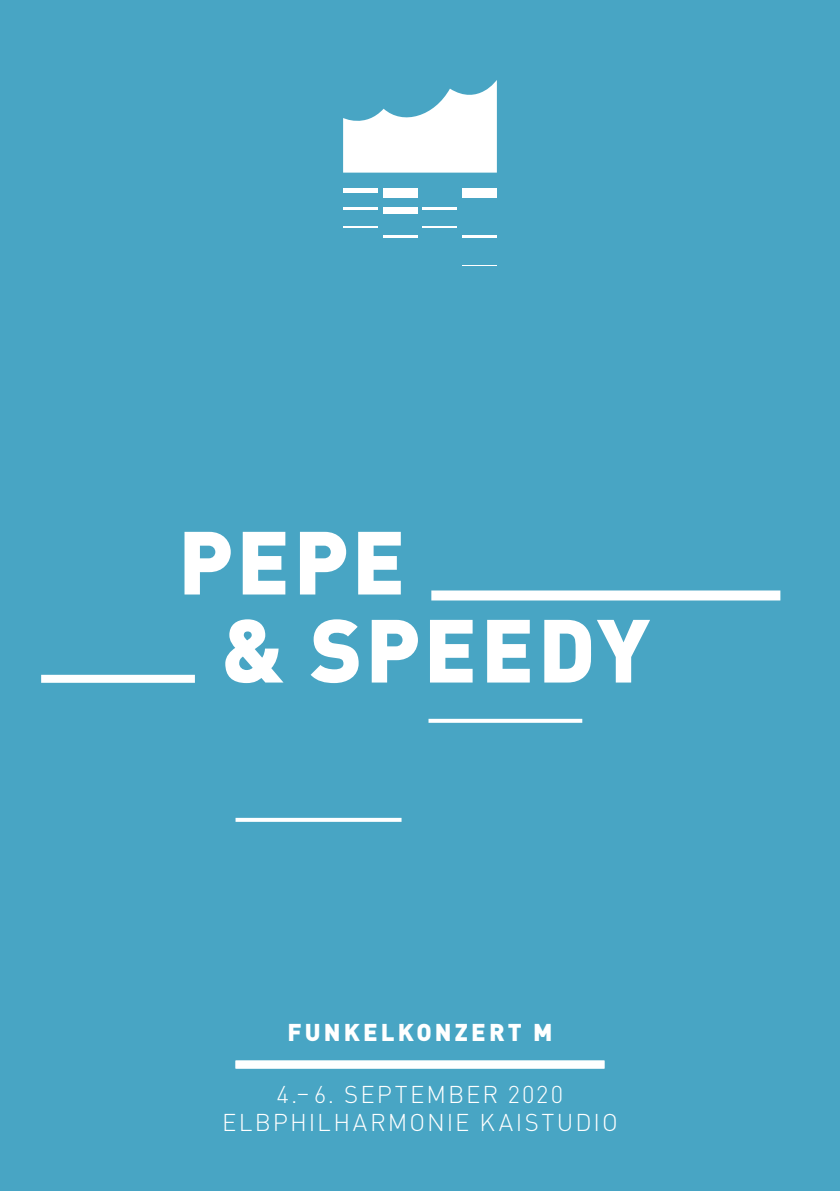
<style>
.page{position:relative;width:840px;height:1191px;background:#fff}
.page>*{position:absolute;margin:0;border:0;box-sizing:border-box;transform-origin:0 0}
.t1{font:900 88px/88px "DIN Pro";letter-spacing:.035em;color:#fff}
.t2{font:300 24px/28px "DIN Pro";letter-spacing:.09em;color:#fff;text-align:center}
.t3{font:900 24px "DIN Pro";letter-spacing:.13em;color:#fff}
</style>
<div class="page">
<div style="left:0;top:0;width:839px;height:1191px;background:#48a5c4"></div>
<svg style="left:235px;top:818px;width:166px;height:4px"></svg>
<svg style="left:428px;top:719px;width:154px;height:4px"></svg>
<div style="left:431px;top:590px;width:349px;height:10px;background:#fff"></div>
<div style="left:41px;top:675px;width:154px;height:8px;background:#fff"></div>
<div style="left:235px;top:1060px;width:369px;height:8px;background:#fff"></div>
<div style="left:383px;top:188px;width:34px;height:10px;background:#fff"></div>
<div style="left:383px;top:207px;width:34px;height:6px;background:#fff"></div>
<hr style="left:383px;top:235px;width:34px;height:3px;background:#fff">
<hr style="left:422px;top:207px;width:35px;height:3px;background:#fff">
<hr style="left:422px;top:226px;width:35px;height:2px;background:#fff">
<div style="left:462px;top:188px;width:34px;height:10px;background:#fff"></div>
<hr style="left:462px;top:235px;width:34px;height:3px;background:#fff">
<hr style="left:462px;top:265px;width:34px;height:1px;background:#fff">
<div style="left:343px;top:188px;width:34px;height:5px;background:#fff"></div>
<hr style="left:343px;top:207px;width:34px;height:3px;background:#fff">
<hr style="left:343px;top:226px;width:34px;height:2px;background:#fff">
<svg style="left:343px;top:81px;width:153px;height:92px"></svg>
<h1 class="t1" style="left:221px;top:515px;width:430px;text-indent:-43px">PEPE<br>&amp; SPEEDY</h1>
<p class="t3" style="left:287px;top:1016px;width:266px">FUNKELKONZERT M</p>
<p class="t2" style="left:222px;top:1079px;width:397px">4.– 6. SEPTEMBER 2020<br>ELBPHILHARMONIE KAISTUDIO</p>
</div>
